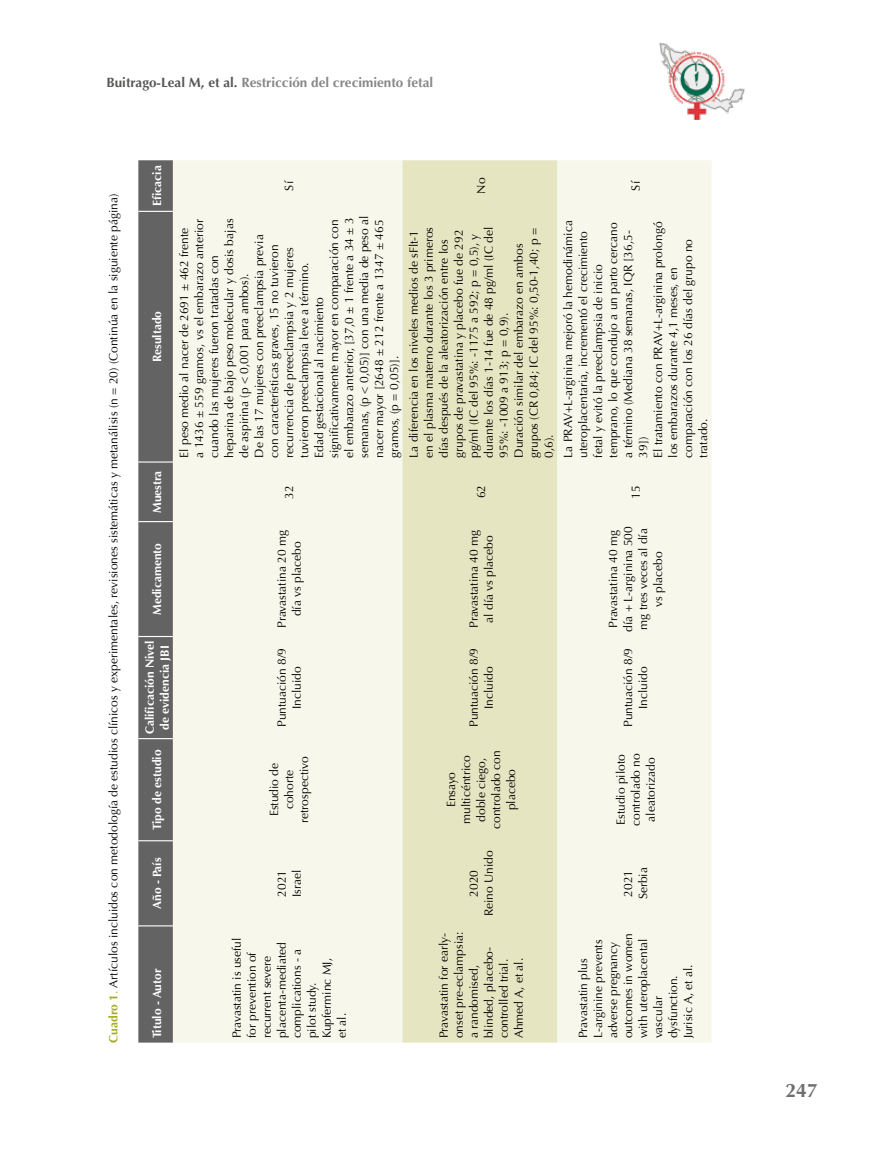
<style>
.page{position:relative;width:893px;height:1149px;background:#fff}
.page>*{position:absolute;margin:0;border:0;box-sizing:border-box;transform-origin:0 0}
.t1{font:700 19.5px "Optima";color:#706f6f}
.t2{font:700 13.5px "Optima";color:#878787}
.t3{font:12px/15px "Optima";color:#000;text-align:center}
.t4{font:700 12px/15px "Optima";color:#fff;text-align:center}
.s1{color:#575756}
.s2{font-weight:700;color:#a5ad1d}
.s3{color:#a5ad1d}
</style>
<div class="page">
<svg style="left:138px;top:160px;width:35px;height:882px;background:#6f6e6e"></svg>
<hr style="left:138px;top:925px;width:35px;height:1px;background:#fff">
<hr style="left:138px;top:840px;width:35px;height:1px;background:#fff">
<hr style="left:138px;top:737px;width:35px;height:2px;background:#fff">
<hr style="left:138px;top:635px;width:35px;height:2px;background:#fff">
<hr style="left:138px;top:521px;width:35px;height:1px;background:#fff">
<hr style="left:138px;top:461px;width:35px;height:1px;background:#fff">
<hr style="left:138px;top:211px;width:35px;height:1px;background:#fff">
<div style="left:173px;top:160px;width:539px;height:882px;background:#f7f7eb"></div>
<div style="left:402px;top:160px;width:155px;height:882px;background:#e6e5c2"></div>
<img style="left:659px;top:43px;width:85px;height:76px">
<p class="t2" style="left:107px;top:75px;width:328px"><span class="s1">Buitrago-Leal M, et al.</span> Restricción del crecimiento fetal</p>
<p class="t3" style="left:106px;top:1042px;width:849px;rotate:-90deg"><span class="s2">Cuadro 1</span><span class="s3">.</span> Artículos incluidos con metodología de estudios clínicos y experimentales, revisiones sistemáticas y metanálisis (n = 20) (Continúa en la siguiente página)</p>
<p class="t4" style="left:150px;top:206px;width:42px;rotate:-90deg">Eficacia</p>
<p class="t4" style="left:150px;top:362px;width:53px;rotate:-90deg">Resultado</p>
<p class="t4" style="left:150px;top:513px;width:44px;rotate:-90deg">Muestra</p>
<p class="t4" style="left:150px;top:615px;width:74px;rotate:-90deg">Medicamento</p>
<p class="t4" style="left:142px;top:734px;width:95px;rotate:-90deg">Calificación Nivel de evidencia JBI</p>
<p class="t4" style="left:150px;top:829px;width:81px;rotate:-90deg">Tipo de estudio</p>
<p class="t4" style="left:150px;top:908px;width:53px;rotate:-90deg">Año - País</p>
<p class="t4" style="left:150px;top:1037px;width:71px;rotate:-90deg">Titulo - Autor</p>
<p class="t3" style="left:282px;top:190px;width:11px;rotate:-90deg">Sí</p>
<p class="t3" style="left:474px;top:194px;width:18px;rotate:-90deg">No</p>
<p class="t3" style="left:628px;top:190px;width:11px;rotate:-90deg">Sí</p>
<p class="t3" style="left:177px;top:457px;width:243px;text-align:left;rotate:-90deg">El peso medio al nacer de 2691 ± 462 frente<br>a 1436 ± 559 gramos, vs el embarazo anterior cuando las mujeres fueron tratadas con heparina de bajo peso molecular y dosis bajas de aspirina (p &lt; 0,001 para ambos).<br>De las 17 mujeres con preeclampsia previa con características graves, 15 no tuvieron recurrencia de preeclampsia y 2 mujeres tuvieron preeclampsia leve a término.<br>Edad gestacional al nacimiento significativamente mayor en comparación con el embarazo anterior, [37,0 ± 1 frente a 34 ± 3 semanas, (p &lt; 0,05)] con una media de peso al nacer mayor [2648 ± 212 frente a 1347 ± 465 gramos, (p = 0,05)].</p>
<p class="t3" style="left:406px;top:457px;width:232px;text-align:left;rotate:-90deg">La diferencia en los niveles medios de sFlt-1 en el plasma materno durante los 3 primeros días después de la aleatorización entre los grupos de pravastatina y placebo fue de 292 pg/ml (IC del 95%: -1175 a 592; p = 0,5), y durante los días 1-14 fue de 48 pg/ml (IC del 95%: -1009 a 913; p = 0,9).<br>Duración similar del embarazo en ambos grupos (CR 0,84; IC del 95%: 0,50-1,40; p = 0,6).</p>
<p class="t3" style="left:561px;top:457px;width:239px;text-align:left;rotate:-90deg">La PRAV+L-arginina mejoró la hemodinámica uteroplacentaria, incrementó el crecimiento fetal y evitó la preeclampsia de inicio temprano, lo que condujo a un parto cercano a término (Mediana 38 semanas, IQR [36,5- 39])<br>El tratamiento con PRAV+L-arginina prolongó los embarazos durante 4,1 meses, en comparación con los 26 días del grupo no tratado.</p>
<p class="t3" style="left:282px;top:498px;width:15px;rotate:-90deg">32</p>
<p class="t3" style="left:474px;top:498px;width:15px;rotate:-90deg">62</p>
<p class="t3" style="left:628px;top:498px;width:15px;rotate:-90deg">15</p>
<p class="t3" style="left:274px;top:627px;width:99px;rotate:-90deg">Pravastatina 20 mg día vs placebo</p>
<p class="t3" style="left:274px;top:726px;width:80px;rotate:-90deg">Puntuación 8/9<br>Incluido</p>
<p class="t3" style="left:267px;top:822px;width:68px;rotate:-90deg">Estudio de cohorte retrospectivo</p>
<p class="t3" style="left:274px;top:896px;width:29px;text-align:left;rotate:-90deg">2021<br>Israel</p>
<p class="t3" style="left:229px;top:1037px;width:102px;text-align:left;rotate:-90deg">Pravastatin is useful for prevention of recurrent severe placenta-mediated complications - a pilot study.<br>Kupferminc MJ,<br>et al.</p>
<p class="t3" style="left:466px;top:627px;width:99px;rotate:-90deg">Pravastatina 40 mg al día vs placebo</p>
<p class="t3" style="left:466px;top:726px;width:80px;rotate:-90deg">Puntuación 8/9<br>Incluido</p>
<p class="t3" style="left:444px;top:828px;width:80px;rotate:-90deg">Ensayo multicéntrico doble ciego, controlado con placebo</p>
<p class="t3" style="left:466px;top:916px;width:68px;rotate:-90deg">2020<br>Reino Unido</p>
<p class="t3" style="left:436px;top:1037px;width:108px;text-align:left;rotate:-90deg">Pravastatin for early&shy;onset pre-eclampsia: a randomised, blinded, placebo&shy;controlled trial.<br>Ahmed A, et al.</p>
<p class="t3" style="left:606px;top:631px;width:107px;rotate:-90deg">Pravastatina 40 mg día + L-arginina 500 mg tres veces al día vs placebo</p>
<p class="t3" style="left:621px;top:726px;width:80px;rotate:-90deg">Puntuación 8/9<br>Incluido</p>
<p class="t3" style="left:613px;top:825px;width:74px;rotate:-90deg">Estudio piloto controlado no aleatorizado</p>
<p class="t3" style="left:621px;top:899px;width:34px;text-align:left;rotate:-90deg">2021<br>Serbia</p>
<p class="t3" style="left:576px;top:1037px;width:107px;text-align:left;rotate:-90deg">Pravastatin plus<br>L-arginine prevents adverse pregnancy outcomes in women with uteroplacental vascular dysfunction.<br>Jurisic A, et al.</p>
<h1 class="t1" style="left:785px;top:1079px;width:34px">247</h1>
</div>
